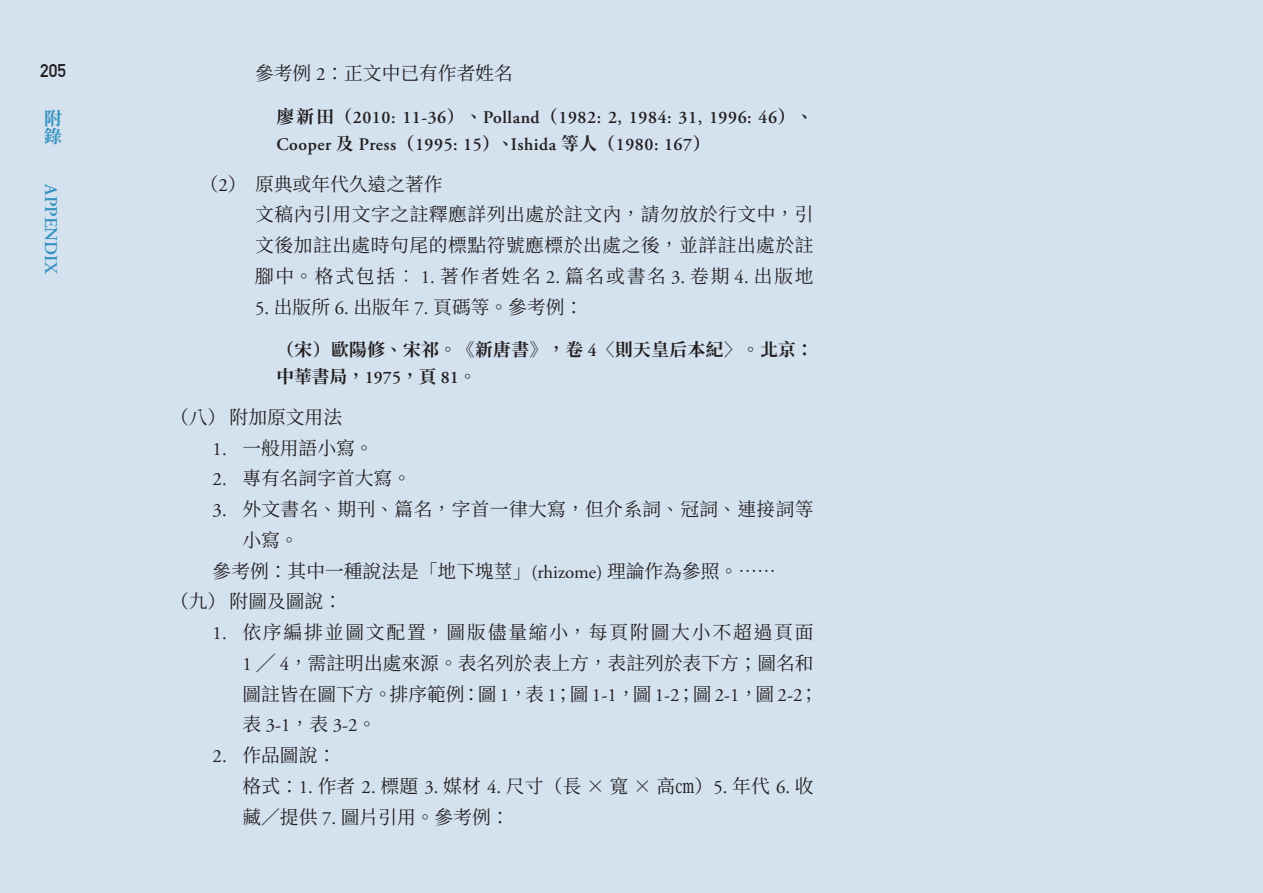
<style>
.page{position:relative;width:1263px;height:893px;background:#d4e2f0}
.page>*{position:absolute;margin:0;border:0;box-sizing:border-box;transform-origin:0 0}
.t1{font:18.75px/30.8px "Source Han Serif TC";letter-spacing:.01em;color:#231f20}
.t2{font:18.75px/30.8px "Source Han Serif TC";letter-spacing:.03em;color:#231f20}
.t3{font:18.75px "Adobe Garamond Pro";color:#231f20}
.t4{font:600 18px "Adobe Garamond Pro";color:#3592c0}
.t5{font:700 18px "DIN Alternate";color:#231f20}
.t6{font:700 18px/18px "Source Han Serif TC";color:#3592c0}
.t7{font:600 17.7px/27px "Adobe Garamond Pro";letter-spacing:.03em;color:#231f20}
.t8{font:700 17.7px/27px "Source Han Serif TC";letter-spacing:.03em;color:#231f20}
.s1{font-family:"Adobe Garamond Pro"}
.s2{font-family:"Source Han Serif TC";font-weight:700}
.s3{font-family:"Adobe Garamond Pro";font-weight:600}
.s4{font-family:"Source Han Serif TC"}
</style>
<div class="page">
<p class="t5" style="left:40px;top:57px;width:27px">205</p>
<p class="t6" style="left:44px;top:110px;width:20px">附錄</p>
<p class="t4" style="left:61px;top:184px;width:91px;rotate:90deg">APPENDIX</p>
<p class="t1" style="left:255px;top:58px;width:259px">參考例 <span class="s1">2</span>：正文中已有作者姓名</p>
<p class="t7" style="left:276px;top:104px;width:539px"><span class="s2">廖新田（</span>2010: 11-36<span class="s2">）、</span>Polland<span class="s2">（</span>1982: 2, 1984: 31, 1996: 46<span class="s2">）、<br></span>Cooper <span class="s2">及</span> Press<span class="s2">（</span>1995: 15<span class="s2">）、</span>Ishida <span class="s2">等人（</span>1980: 167<span class="s2">）</span></p>
<p class="t2" style="left:255px;top:169px;width:560px;text-indent:-55px">（<span class="s1">2</span>）原典或年代久遠之著作<br>文稿內引用文字之註釋應詳列出處於註文內，請勿放於行文中，引文後加註出處時句尾的標點符號應標於出處之後，並詳註出處於註腳中。格式包括︰ <span class="s1">1.</span> 著作者姓名 <span class="s1">2.</span> 篇名或書名 <span class="s1">3.</span> 卷期 <span class="s1">4.</span> 出版地</p>
<p class="t1" style="left:255px;top:292px;width:330px"><span class="s1">5.</span> 出版所 <span class="s1">6.</span> 出版年 <span class="s1">7.</span> 頁碼等。參考例：</p>
<p class="t8" style="left:276px;top:337px;width:539px">（宋）歐陽修、宋祁。《新唐書》，卷 <span class="s3">4</span>〈則天皇后本紀〉。北京：中華書局，<span class="s3">1975</span>，頁 <span class="s3">81</span>。</p>
<p class="t1" style="left:170px;top:402px;width:174px">（八）附加原文用法</p>
<p class="t1" style="left:213px;top:433px;width:163px"><span class="s1">1.</span> 一般用語小寫。</p>
<p class="t1" style="left:213px;top:463px;width:200px"><span class="s1">2.</span> 專有名詞字首大寫。</p>
<p class="t1" style="left:213px;top:494px;width:602px"><span class="s1">3.</span> 外文書名、期刊、篇名，字首一律大寫，但介系詞、冠詞、連接詞等</p>
<p class="t1" style="left:242px;top:525px;width:58px">小寫。</p>
<p class="t1" style="left:213px;top:556px;width:565px">參考例：其中一種說法是「地下塊莖」<span class="s1">(rhizome)</span> 理論作為參照。……</p>
<p class="t1" style="left:170px;top:586px;width:174px">（九）附圖及圖說：</p>
<p class="t1" style="left:242px;top:617px;width:577px;text-indent:-30px"><span class="s1">1.</span> 依序編排並圖文配置，圖版儘量縮小，每頁附圖大小不超過頁面<br><span class="s1">1</span> ╱ <span class="s1">4</span>，需註明出處來源。表名列於表上方，表註列於表下方；圖名和圖註皆在圖下方。排序範例：圖 <span class="s1">1</span>，表 <span class="s1">1</span>；圖 <span class="s1">1-1</span>，圖 <span class="s1">1-2</span>；圖 <span class="s1">2-1</span>，圖 <span class="s1">2-2</span>；</p>
<p class="t3" style="left:242px;top:714px;width:135px"><span class="s4">表</span> 3-1<span class="s4">，表</span> 3-2<span class="s4">。</span></p>
<p class="t1" style="left:242px;top:740px;width:573px;text-indent:-30px"><span class="s1">2.</span> 作品圖說：<br>格式：<span class="s1">1.</span> 作者 <span class="s1">2.</span> 標題 <span class="s1">3.</span> 媒材 <span class="s1">4.</span> 尺寸（長 × 寬 × 高㎝）<span class="s1">5.</span> 年代 <span class="s1">6.</span> 收藏／提供 <span class="s1">7.</span> 圖片引用。參考例：</p>
</div>
